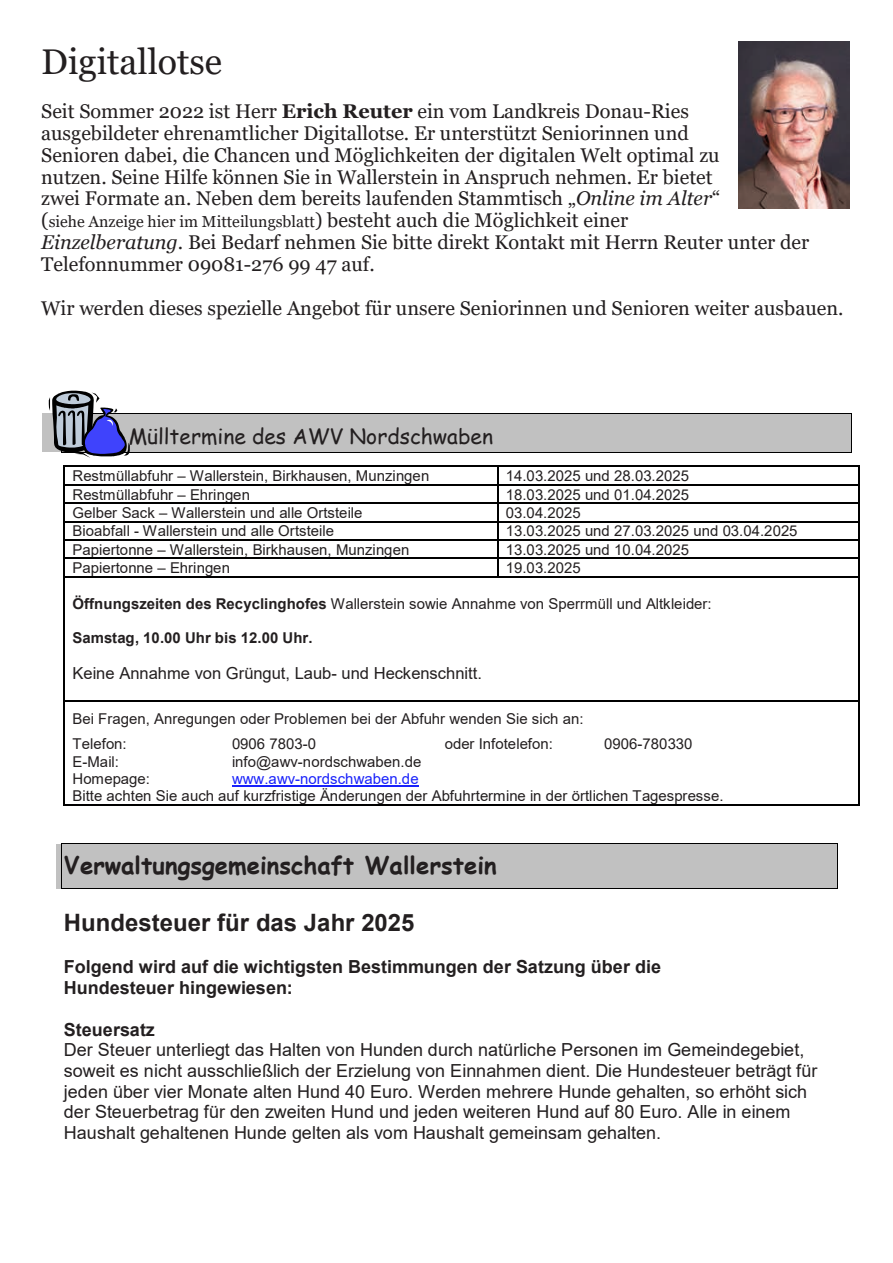
<style>
.page{position:relative;width:893px;height:1263px;background:#fff}
.page>*{position:absolute;margin:0;border:0;box-sizing:border-box;transform-origin:0 0}
.t1{font:35.7px "Georgia";color:#231f20}
.t2{font:700 24px "Comic Sans MS";color:#231f20}
.t3{font:700 24px "Arial";color:#231f20}
.t4{font:21px "Comic Sans MS";color:#231f20}
.t5{font:19.8px/21.9px "Georgia";color:#231f20}
.t6{font:18px/20.7px "Arial";color:#231f20}
.t7{font:700 18px/20.7px "Arial";color:#231f20}
.t8{font:16.5px "Arial";color:#231f20}
.t9{font:15.9px "Georgia";color:#231f20}
.t10{font:15px/25.8px "Arial";color:#231f20}
.t11{font:700 15px "Arial";color:#231f20}
.t12{font:15px "Arial";color:#1922fb}
.s1{font-weight:700}
.s2{font-style:italic}
.s3{font-size:19.8px}
</style>
<div class="page">
<div style="left:42px;top:414px;width:809px;height:38px;background:#c1c1c1"></div>
<hr style="left:62px;top:413px;width:789px;height:1px;background:#000">
<hr style="left:62px;top:452px;width:789px;height:1px;background:#000">
<hr style="left:851px;top:414px;width:1px;height:38px;background:#000">
<hr style="left:65px;top:466px;width:432px;height:1px;background:#000">
<hr style="left:498px;top:466px;width:361px;height:1px;background:#000">
<hr style="left:65px;top:484px;width:432px;height:1px;background:#000">
<hr style="left:498px;top:484px;width:361px;height:1px;background:#000">
<hr style="left:65px;top:503px;width:432px;height:1px;background:#000">
<hr style="left:498px;top:503px;width:361px;height:1px;background:#000">
<hr style="left:65px;top:521px;width:432px;height:1px;background:#000">
<hr style="left:498px;top:521px;width:361px;height:1px;background:#000">
<hr style="left:65px;top:539px;width:432px;height:2px;background:#000">
<hr style="left:498px;top:539px;width:361px;height:2px;background:#000">
<hr style="left:65px;top:558px;width:432px;height:1px;background:#000">
<hr style="left:498px;top:558px;width:361px;height:1px;background:#000">
<svg style="left:64px;top:466px;width:1px;height:111px"></svg>
<hr style="left:65px;top:576px;width:432px;height:1px;background:#000">
<svg style="left:497px;top:466px;width:1px;height:111px"></svg>
<hr style="left:498px;top:576px;width:361px;height:1px;background:#000">
<svg style="left:859px;top:466px;width:1px;height:111px"></svg>
<hr style="left:64px;top:577px;width:1px;height:123px;background:#000">
<hr style="left:859px;top:577px;width:1px;height:123px;background:#000">
<hr style="left:232px;top:786px;width:187px;height:1px;background:#1922fb">
<hr style="left:65px;top:700px;width:794px;height:1px;background:#000">
<hr style="left:64px;top:701px;width:1px;height:103px;background:#000">
<hr style="left:65px;top:804px;width:794px;height:2px;background:#000">
<hr style="left:859px;top:701px;width:1px;height:103px;background:#000">
<div style="left:56px;top:844px;width:782px;height:45px;background:#c1c1c1"></div>
<hr style="left:62px;top:844px;width:776px;height:1px;background:#000">
<hr style="left:62px;top:889px;width:776px;height:1px;background:#000">
<hr style="left:61px;top:844px;width:1px;height:45px;background:#000">
<hr style="left:838px;top:844px;width:1px;height:45px;background:#000">
<svg style="left:49px;top:391px;width:81px;height:67px"></svg>
<img style="left:739px;top:42px;width:111px;height:167px">
<h1 class="t1" style="left:41px;top:40px;width:182px">Digitallotse</h1>
<p class="t5" style="left:41px;top:101px;width:681px">Seit Sommer 2022 ist Herr <span class="s1">Erich Reuter</span> ein vom Landkreis Donau-Ries ausgebildeter ehrenamtlicher Digitallotse. Er unterstützt Seniorinnen und Senioren dabei, die Chancen und Möglichkeiten der digitalen Welt optimal zu nutzen. Seine Hilfe können Sie in Wallerstein in Anspruch nehmen. Er bietet zwei Formate an. Neben dem bereits laufenden Stammtisch „<span class="s2">Online im Alter</span>“</p>
<p class="t9" style="left:41px;top:212px;width:589px"><span class="s3">(</span>siehe Anzeige hier im Mitteilungsblatt<span class="s3">) besteht auch die Möglichkeit einer</span></p>
<h3 class="t5" style="left:41px;top:232px;width:769px"><span class="s2">Einzelberatung</span>. Bei Bedarf nehmen Sie bitte direkt Kontakt mit Herrn Reuter unter der<br>Telefonnummer 09081-276 99 47 auf.</h3>
<h3 class="t5" style="left:41px;top:297px;width:804px">Wir werden dieses spezielle Angebot für unsere Seniorinnen und Senioren weiter ausbauen.</h3>
<h3 class="t4" style="left:129px;top:421px;width:366px">Mülltermine des AWV Nordschwaben</h3>
<p class="t10" style="left:73px;top:463px;width:358px">Restmüllabfuhr – Wallerstein, Birkhausen, Munzingen</p>
<p class="t10" style="left:506px;top:463px;width:185px">14.03.2025 und 28.03.2025</p>
<p class="t10" style="left:73px;top:481px;width:179px">Restmüllabfuhr – Ehringen</p>
<p class="t10" style="left:506px;top:481px;width:185px">18.03.2025 und 01.04.2025</p>
<p class="t10" style="left:73px;top:500px;width:291px">Gelber Sack – Wallerstein und alle Ortsteile</p>
<p class="t10" style="left:506px;top:500px;width:76px">03.04.2025</p>
<p class="t10" style="left:73px;top:518px;width:263px">Bioabfall - Wallerstein und alle Ortsteile</p>
<p class="t10" style="left:506px;top:518px;width:293px">13.03.2025 und 27.03.2025 und 03.04.2025</p>
<p class="t10" style="left:73px;top:536px;width:338px">Papiertonne – Wallerstein, Birkhausen, Munzingen</p>
<p class="t10" style="left:506px;top:536px;width:185px">13.03.2025 und 10.04.2025</p>
<p class="t10" style="left:73px;top:555px;width:159px">Papiertonne – Ehringen</p>
<p class="t10" style="left:506px;top:555px;width:76px">19.03.2025</p>
<p class="t10" style="left:73px;top:590px;width:641px"><span class="s1">Öffnungszeiten des Recyclinghofes</span> Wallerstein sowie Annahme von Sperrmüll und Altkleider:</p>
<p class="t11" style="left:73px;top:627px;width:241px">Samstag, 10.00 Uhr bis 12.00 Uhr.</p>
<p class="t8" style="left:73px;top:662px;width:411px">Keine Annahme von Grüngut, Laub- und Heckenschnitt.</p>
<p class="t10" style="left:73px;top:705px;width:512px">Bei Fragen, Anregungen oder Problemen bei der Abfuhr wenden Sie sich an:<br>Telefon:</p>
<p class="t10" style="left:232px;top:731px;width:86px">0906 7803-0</p>
<p class="t10" style="left:445px;top:731px;width:110px">oder Infotelefon:</p>
<p class="t10" style="left:604px;top:731px;width:90px">0906-780330</p>
<p class="t10" style="left:73px;top:748px;width:48px">E-Mail:</p>
<p class="t10" style="left:232px;top:748px;width:191px">info@awv-nordschwaben.de</p>
<p class="t10" style="left:73px;top:766px;width:79px">Homepage:</p>
<p class="t12" style="left:232px;top:768px;width:188px">www.awv-nordschwaben.de</p>
<p class="t10" style="left:73px;top:783px;width:652px">Bitte achten Sie auch auf kurzfristige Änderungen der Abfuhrtermine in der örtlichen Tagespresse.</p>
<h2 class="t2" style="left:64px;top:847px;width:434px">Verwaltungsgemeinschaft Wallerstein</h2>
<h2 class="t3" style="left:64px;top:905px;width:352px">Hundesteuer für das Jahr 2025</h2>
<p class="t7" style="left:64px;top:957px;width:599px">Folgend wird auf die wichtigsten Bestimmungen der Satzung über die<br>Hundesteuer hingewiesen:</p>
<p class="t7" style="left:64px;top:1019px;width:93px">Steuersatz</p>
<p class="t6" style="left:64px;top:1039px;width:755px">Der Steuer unterliegt das Halten von Hunden durch natürliche Personen im Gemeindegebiet, soweit es nicht ausschließlich der Erzielung von Einnahmen dient. Die Hundesteuer beträgt für jeden über vier Monate alten Hund 40 Euro. Werden mehrere Hunde gehalten, so erhöht sich der Steuerbetrag für den zweiten Hund und jeden weiteren Hund auf 80 Euro. Alle in einem Haushalt gehaltenen Hunde gelten als vom Haushalt gemeinsam gehalten.</p>
</div>
